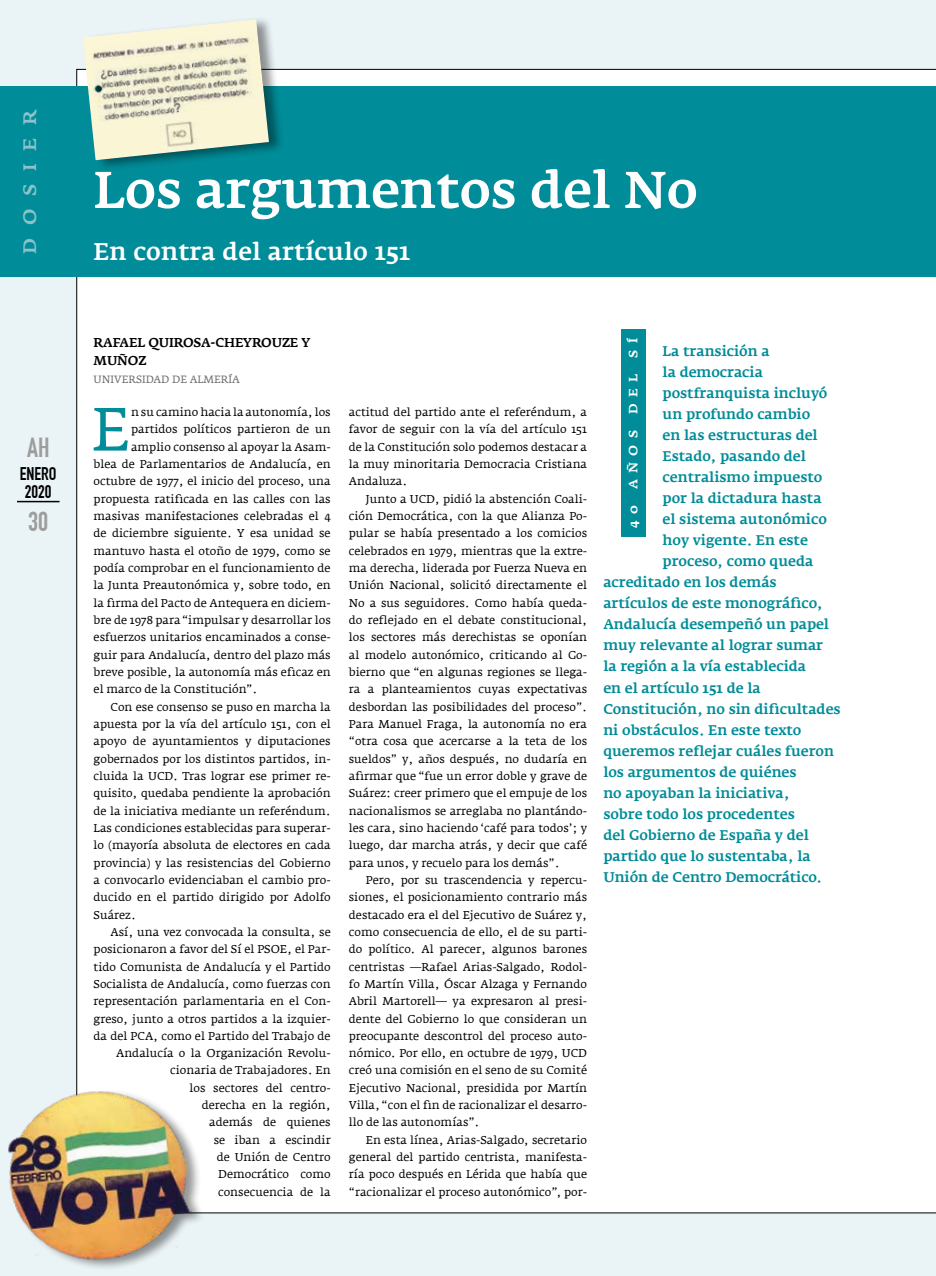
<style>
.page{position:relative;width:936px;height:1276px;background:#fff}
.page>*{position:absolute;margin:0;border:0;box-sizing:border-box;transform-origin:0 0}
.t1{font:60.3px "Fedra Serif A";color:#008c98}
.t2{font:500 51px "Fedra Serif A";letter-spacing:-.005em;color:#fff}
.t3{font:27px "DIN Engschrift Std";color:#9d9d9c}
.t4{font:500 24px "Fedra Serif A";letter-spacing:.005em;color:#fff}
.t5{font:18px/18px "DIN Engschrift Std";color:#000}
.t6{font:500 18px "Fedra Serif A";letter-spacing:.65em;color:#8ac3cb;scale:1.1 1}
.t7{font:500 13.95px "Fedra Serif A";letter-spacing:-.005em;color:#008c98}
.t8{font:500 12.75px/18px "Fedra Serif A";letter-spacing:-.01em;color:#000}
.t9{font:500 12px "Fedra Serif A";letter-spacing:.48em;color:#fff;scale:1.1 1}
.t10{font:11.25px/17.4px "Fedra Serif A";color:#000;text-align:justify}
.t11{font:10.5px "Fedra Serif A";color:#706f6f}
</style>
<div class="page">
<div style="left:0;top:0;width:935px;height:1276px;background:#eaf3f6"></div>
<hr style="left:935px;top:0;width:1px;height:1276px;background:#eaf3f6">
<div style="left:77px;top:69px;width:858px;height:1144px;background:#fff"></div>
<div style="left:0;top:87px;width:935px;height:190px;background:#008c98"></div>
<div style="left:621px;top:329px;width:24px;height:208px;background:#008c98"></div>
<div style="left:9px;top:1088px;width:196px;height:183px;background:#000;opacity:.41"></div>
<img style="left:8px;top:1078px;width:188px;height:193px">
<div style="left:83px;top:16px;width:202px;height:156px;background:#000;opacity:.41"></div>
<img style="left:83px;top:19px;width:186px;height:141px">
<hr style="left:17px;top:501px;width:43px;height:1px;background:#000">
<h3 class="t6" style="left:20px;top:254px;width:133px;rotate:-90deg">DOSIER</h3>
<h3 class="t3" style="left:27px;top:432px;width:24px">AH</h3>
<h3 class="t5" style="left:20px;top:465px;width:38px">ENERO<br>2020</h3>
<h3 class="t3" style="left:28px;top:505px;width:22px">30</h3>
<h2 class="t2" style="left:94px;top:160px;width:605px">Los argumentos del No</h2>
<h3 class="t4" style="left:94px;top:238px;width:318px">En contra del artículo 151</h3>
<p class="t8" style="left:94px;top:333px;width:218px">RAFAEL QUIROSA-CHEYROUZE Y<br>MUÑOZ</p>
<p class="t11" style="left:94px;top:373px;width:148px">UNIVERSIDAD DE ALMERÍA</p>
<h1 class="t1" style="left:91px;top:394px;width:40px">E</h1>
<p class="t10" style="left:131px;top:403px;width:201px">n su camino hacia la autonomía, los</p>
<p class="t10" style="left:131px;top:421px;width:201px">partidos políticos partieron de un</p>
<p class="t10" style="left:131px;top:438px;width:201px">amplio consenso al apoyar la Asam-</p>
<p class="t10" style="left:94px;top:455px;width:239px">blea de Parlamentarios de Andalucía, en</p>
<p class="t10" style="left:94px;top:473px;width:239px">octubre de 1977, el inicio del proceso, una</p>
<p class="t10" style="left:94px;top:490px;width:239px">propuesta ratificada en las calles con las</p>
<p class="t10" style="left:94px;top:507px;width:239px">masivas manifestaciones celebradas el 4</p>
<p class="t10" style="left:94px;top:524px;width:238px">de diciembre siguiente. Y esa unidad se</p>
<p class="t10" style="left:94px;top:542px;width:238px">mantuvo hasta el otoño de 1979, como se</p>
<p class="t10" style="left:94px;top:559px;width:238px">podía comprobar en el funcionamiento de</p>
<p class="t10" style="left:94px;top:576px;width:238px">la Junta Preautonómica y, sobre todo, en</p>
<p class="t10" style="left:94px;top:594px;width:239px">la firma del Pacto de Antequera en diciem-</p>
<p class="t10" style="left:94px;top:611px;width:239px">bre de 1978 para “impulsar y desarrollar los</p>
<p class="t10" style="left:94px;top:628px;width:239px">esfuerzos unitarios encaminados a conse-</p>
<p class="t10" style="left:94px;top:646px;width:238px">guir para Andalucía, dentro del plazo más</p>
<p class="t10" style="left:94px;top:663px;width:239px">breve posible, la autonomía más eficaz en</p>
<p class="t10" style="left:94px;top:680px;width:165px">el marco de la Constitución”.</p>
<p class="t10" style="left:111px;top:698px;width:221px">Con ese consenso se puso en marcha la</p>
<p class="t10" style="left:94px;top:715px;width:238px">apuesta por la vía del artículo 151, con el</p>
<p class="t10" style="left:94px;top:732px;width:239px">apoyo de ayuntamientos y diputaciones</p>
<p class="t10" style="left:94px;top:750px;width:239px">gobernados por los distintos partidos, in-</p>
<p class="t10" style="left:94px;top:767px;width:238px">cluida la UCD. Tras lograr ese primer re-</p>
<p class="t10" style="left:94px;top:784px;width:239px">quisito, quedaba pendiente la aprobación</p>
<p class="t10" style="left:94px;top:802px;width:239px">de la iniciativa mediante un referéndum.</p>
<p class="t10" style="left:94px;top:819px;width:239px">Las condiciones establecidas para superar-</p>
<p class="t10" style="left:94px;top:836px;width:239px">lo (mayoría absoluta de electores en cada</p>
<p class="t10" style="left:94px;top:854px;width:238px">provincia) y las resistencias del Gobierno</p>
<p class="t10" style="left:94px;top:871px;width:239px">a convocarlo evidenciaban el cambio pro-</p>
<p class="t10" style="left:94px;top:888px;width:239px">ducido en el partido dirigido por Adolfo</p>
<p class="t10" style="left:94px;top:906px;width:44px">Suárez.</p>
<p class="t10" style="left:111px;top:923px;width:222px">Así, una vez convocada la consulta, se</p>
<p class="t10" style="left:94px;top:940px;width:239px">posicionaron a favor del Sí el PSOE, el Par-</p>
<p class="t10" style="left:94px;top:958px;width:239px">tido Comunista de Andalucía y el Partido</p>
<p class="t10" style="left:94px;top:975px;width:239px">Socialista de Andalucía, como fuerzas con</p>
<p class="t10" style="left:94px;top:992px;width:238px">representación parlamentaria en el Con-</p>
<p class="t10" style="left:94px;top:1010px;width:239px">greso, junto a otros partidos a la izquier-</p>
<p class="t10" style="left:94px;top:1027px;width:238px">da del PCA, como el Partido del Trabajo de</p>
<p class="t10" style="left:116px;top:1044px;width:216px">Andalucía o la Organización Revolu-</p>
<p class="t10" style="left:170px;top:1062px;width:162px">cionaria de Trabajadores. En</p>
<p class="t10" style="left:190px;top:1079px;width:143px">los sectores del centro-</p>
<p class="t10" style="left:202px;top:1096px;width:131px">derecha en la región,</p>
<p class="t10" style="left:209px;top:1114px;width:123px">además de quienes</p>
<p class="t10" style="left:214px;top:1131px;width:119px">se iban a escindir</p>
<p class="t10" style="left:217px;top:1148px;width:116px">de Unión de Centro</p>
<p class="t10" style="left:218px;top:1166px;width:114px">Democrático como</p>
<p class="t10" style="left:218px;top:1183px;width:114px">consecuencia de la</p>
<p class="t10" style="left:349px;top:403px;width:240px">actitud del partido ante el referéndum, a favor de seguir con la vía del artículo 151 de la Constitución solo podemos destacar a la muy minoritaria Democracia Cristiana Andaluza.</p>
<p class="t10" style="left:349px;top:490px;width:240px;text-indent:17px">Junto a UCD, pidió la abstención Coali&shy;ción Democrática, con la que Alianza Po&shy;pular se había presentado a los comicios celebrados en 1979, mientras que la extre&shy;ma derecha, liderada por Fuerza Nueva en Unión Nacional, solicitó directamente el No a sus seguidores. Como había queda&shy;do reflejado en el debate constitucional, los sectores más derechistas se oponían al modelo autonómico, criticando al Go&shy;bierno que “en algunas regiones se llega&shy;ra a planteamientos cuyas expectativas desbordan las posibilidades del proceso”.<br>Para Manuel Fraga, la autonomía no era “otra cosa que acercarse a la teta de los sueldos” y, años después, no dudaría en afirmar que “fue un error doble y grave de Suárez: creer primero que el empuje de los nacionalismos se arreglaba no plantándo&shy;les cara, sino haciendo ‘café para todos’; y luego, dar marcha atrás, y decir que café para unos, y recuelo para los demás”.</p>
<p class="t10" style="left:349px;top:871px;width:240px;text-indent:17px">Pero, por su trascendencia y repercu&shy;siones, el posicionamiento contrario más destacado era el del Ejecutivo de Suárez y, como consecuencia de ello, el de su parti&shy;do político. Al parecer, algunos barones centristas —Rafael Arias-Salgado, Rodol&shy;fo Martín Villa, Óscar Alzaga y Fernando Abril Martorell— ya expresaron al presi&shy;dente del Gobierno lo que consideran un preocupante descontrol del proceso auto&shy;nómico. Por ello, en octubre de 1979, UCD creó una comisión en el seno de su Comité Ejecutivo Nacional, presidida por Martín Villa, “con el fin de racionalizar el desarro&shy;llo de las autonomías”.</p>
<p class="t10" style="left:349px;top:1131px;width:240px;text-indent:17px">En esta línea, Arias-Salgado, secretario general del partido centrista, manifesta&shy;ría poco después en Lérida que había que “racionalizar el proceso autonómico”, por-</p>
<p class="t9" style="left:626px;top:357px;width:19px;rotate:-90deg">S Í</p>
<p class="t7" style="left:662px;top:343px;width:108px">La transición a</p>
<p class="t7" style="left:662px;top:364px;width:102px">la democracia</p>
<p class="t7" style="left:662px;top:385px;width:166px">postfranquista incluyó</p>
<p class="t7" style="left:662px;top:406px;width:149px">un profundo cambio</p>
<p class="t7" style="left:662px;top:427px;width:157px">en las estructuras del</p>
<p class="t7" style="left:662px;top:448px;width:145px">Estado, pasando del</p>
<p class="t7" style="left:662px;top:469px;width:161px">centralismo impuesto</p>
<p class="t7" style="left:662px;top:490px;width:160px">por la dictadura hasta</p>
<p class="t7" style="left:662px;top:511px;width:166px">el sistema autonómico</p>
<p class="t7" style="left:662px;top:532px;width:147px">hoy vigente. En este</p>
<p class="t7" style="left:662px;top:553px;width:152px">proceso, como queda</p>
<p class="t7" style="left:603px;top:574px;width:175px">acreditado en los demás</p>
<p class="t7" style="left:603px;top:595px;width:221px">artículos de este monográfico,</p>
<p class="t7" style="left:603px;top:616px;width:227px">Andalucía desempeñó un papel</p>
<p class="t7" style="left:603px;top:637px;width:221px">muy relevante al lograr sumar</p>
<p class="t7" style="left:603px;top:658px;width:204px">la región a la vía establecida</p>
<p class="t7" style="left:603px;top:679px;width:159px">en el artículo 151 de la</p>
<p class="t7" style="left:603px;top:700px;width:239px">Constitución, no sin dificultades</p>
<p class="t7" style="left:603px;top:721px;width:200px">ni obstáculos. En este texto</p>
<p class="t7" style="left:603px;top:742px;width:232px">queremos reflejar cuáles fueron</p>
<p class="t7" style="left:603px;top:763px;width:195px">los argumentos de quiénes</p>
<p class="t7" style="left:603px;top:784px;width:188px">no apoyaban la iniciativa,</p>
<p class="t7" style="left:603px;top:805px;width:193px">sobre todo los procedentes</p>
<p class="t7" style="left:603px;top:826px;width:207px">del Gobierno de España y del</p>
<p class="t7" style="left:603px;top:847px;width:209px">partido que lo sustentaba, la</p>
<p class="t7" style="left:603px;top:868px;width:220px">Unión de Centro Democrático.</p>
<p class="t9" style="left:626px;top:414px;width:38px;rotate:-90deg">DEL</p>
<p class="t9" style="left:626px;top:489px;width:55px;rotate:-90deg">AÑOS</p>
<p class="t9" style="left:626px;top:528px;width:22px;rotate:-90deg">4 0</p>
</div>
